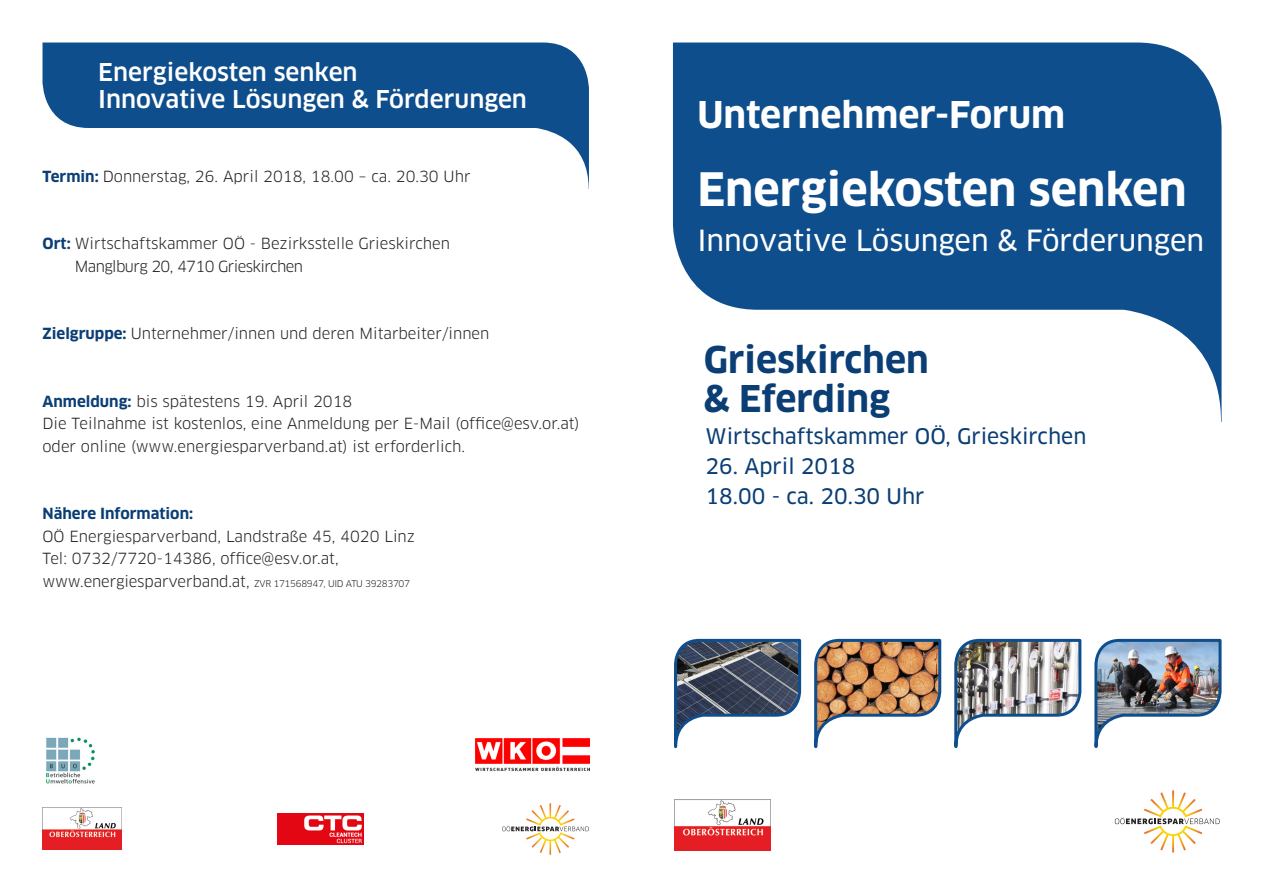
<style>
.page{position:relative;width:1263px;height:893px;background:#fff}
.page>*{position:absolute;margin:0;border:0;box-sizing:border-box;transform-origin:0 0}
.t1{font:700 45px "Clan Pro";color:#fff}
.Headline{font:700 36px/39px "Clan Pro";color:#0b3e75}
.t2{font:700 36px "Clan Pro";color:#fff}
.t3{font:28.5px "Clan Pro News";color:#fff}
.t4{font:500 24px "Clan Pro";color:#fff}
.t5{font:21px "Clan Pro News";color:#0b3e75}
.Copy{font:15px/22.5px "Clan Pro";color:#231f20}
.Copy-2{font:15px "Clan Pro";letter-spacing:-.04em;color:#231f20}
.Copy-3{font:700 15px "Clan Pro";color:#0b3e75}
.Copy-4{font:9px "Clan Pro";letter-spacing:-.035em;color:#231f20}
.s1{font-weight:700;color:#0b3e75}
.s2{font-size:15px}
</style>
<div class="page">
<svg style="left:43px;top:43px;width:546px;height:146px;fill:#0f4e8c"></svg>
<img style="left:43px;top:808px;width:78px;height:41px">
<img style="left:278px;top:813px;width:86px;height:32px">
<img style="left:46px;top:737px;width:49px;height:47px">
<svg style="left:673px;top:43px;width:548px;height:374px;fill:#0f4e8c"></svg>
<img style="left:475px;top:739px;width:115px;height:33px">
<img style="left:674px;top:799px;width:96px;height:51px">
<svg style="left:1115px;top:790px;width:105px;height:62px"></svg>
<svg style="left:502px;top:803px;width:87px;height:52px"></svg>
<svg style="left:814px;top:638px;width:128px;height:111px"></svg>
<svg style="left:674px;top:638px;width:128px;height:111px"></svg>
<img style="left:1094px;top:638px;width:128px;height:111px">
<img style="left:954px;top:638px;width:128px;height:111px">
<p class="t4" style="left:98px;top:58px;width:261px">Energiekosten senken</p>
<p class="t4" style="left:98px;top:85px;width:430px">Innovative Lösungen &amp; Förderungen</p>
<p class="t2" style="left:697px;top:94px;width:369px">Unternehmer-Forum</p>
<p class="Copy" style="left:43px;top:165px;width:430px"><span class="s1">Termin:</span> Donnerstag, 26. April 2018, 18.00 – ca. 20.30 Uhr</p>
<p class="Copy" style="left:43px;top:233px;width:409px"><span class="s1">Ort:</span> Wirtschaftskammer OÖ - Bezirksstelle Grieskirchen</p>
<p class="Copy-2" style="left:75px;top:257px;width:230px">Manglburg 20, 4710 Grieskirchen</p>
<p class="Copy" style="left:43px;top:323px;width:448px"><span class="s1">Zielgruppe:</span> Unternehmer/innen und deren Mitarbeiter/innen</p>
<p class="Copy" style="left:43px;top:390px;width:311px"><span class="s1">Anmeldung:</span> bis spätestens 19. April 2018</p>
<p class="Copy" style="left:43px;top:413px;width:538px">Die Teilnahme ist kostenlos, eine Anmeldung per E-Mail (office@esv.or.at) oder online (www.energiesparverband.at) ist erforderlich.</p>
<p class="Copy-3" style="left:43px;top:505px;width:152px">Nähere Information:</p>
<p class="Copy" style="left:43px;top:525px;width:374px">OÖ Energiesparverband, Landstraße 45, 4020 Linz</p>
<p class="Copy" style="left:43px;top:548px;width:298px">Tel: 0732/7720-14386, office@esv.or.at,</p>
<p class="Copy-4" style="left:43px;top:578px;width:369px"><span class="s2">www.energiesparverband.at,</span> ZVR 171568947, UID ATU 39283707</p>
<p class="t1" style="left:697px;top:163px;width:491px">Energiekosten senken</p>
<p class="t3" style="left:697px;top:223px;width:508px">Innovative Lösungen &amp; Förderungen</p>
<p class="Headline" style="left:704px;top:340px;width:226px">Grieskirchen &amp; Eferding</p>
<p class="t5" style="left:705px;top:424px;width:382px">Wirtschaftskammer OÖ, Grieskirchen</p>
<p class="t5" style="left:705px;top:454px;width:151px">26. April 2018</p>
<p class="t5" style="left:705px;top:484px;width:220px">18.00 - ca. 20.30 Uhr</p>
</div>
